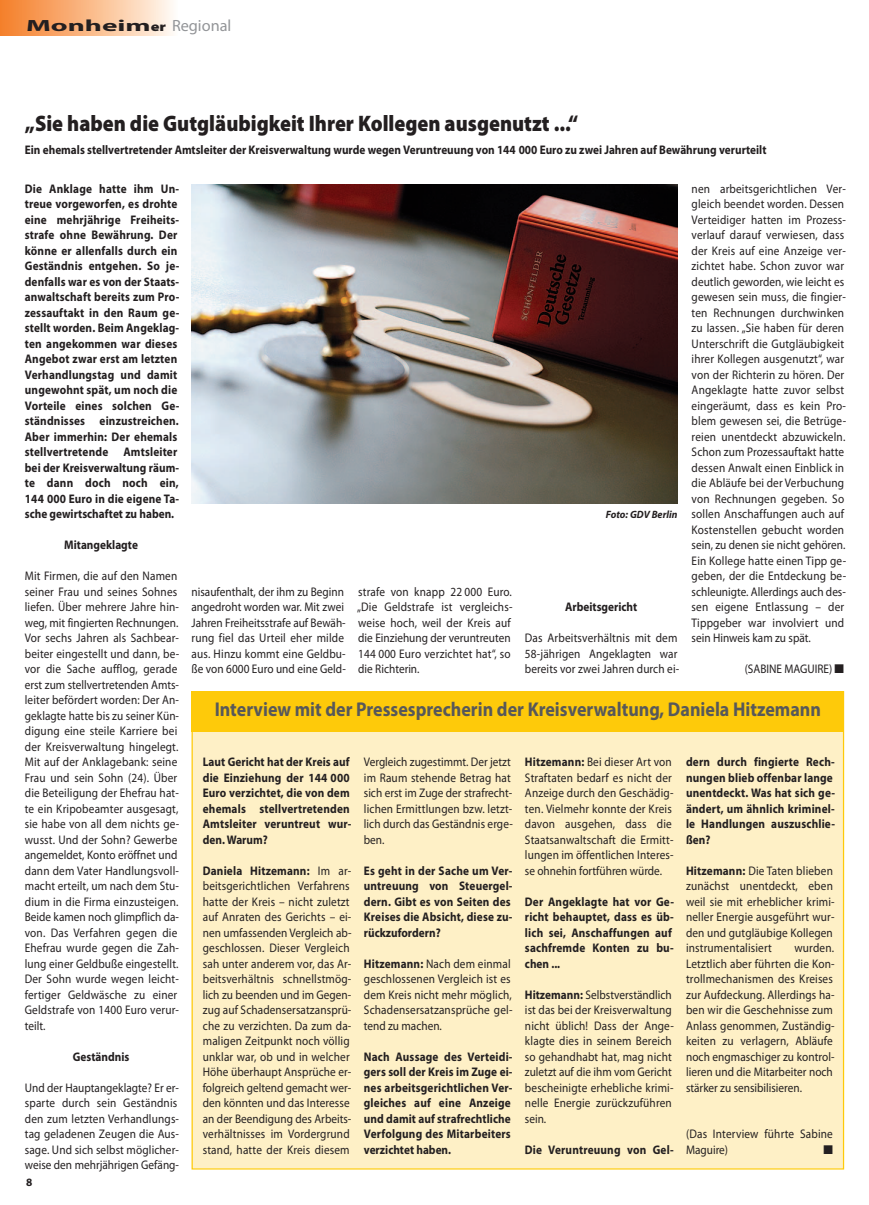
<style>
.page{position:relative;width:869px;height:1205px;background:#fff}
.page>*{position:absolute;margin:0;border:0;box-sizing:border-box;transform-origin:0 0}
.t1{font:900 22.5px "Myriad Pro";color:#231f20;scale:.9 1}
.t2{font:700 20px "Myriad Pro";color:#57585a;scale:.9 1}
.t3{font:16.25px "Myriad Pro";color:#939598}
.t4{font:12.5px/15.5px "Myriad Pro";letter-spacing:.015em;color:#231f20;scale:.9 1}
.t5{font:700 12.5px/15.5px "Myriad Pro";letter-spacing:.015em;color:#231f20;scale:.9 1}
.t6{font:12.5px "Zapf Dingbats ITC";color:#231f20}
.t7{font:italic 700 10.62px "Myriad Pro";color:#231f20;scale:.95 1}
.s1{font-weight:700;color:#231f20}
.s2{font-weight:900;font-size:13px;color:#231f20}
.s3{font-weight:700}
</style>
<div class="page">
<div style="left:0;top:0;width:177px;height:35px;background:linear-gradient(to right,#f57d25,#fff9f1)"></div>
<img style="left:191px;top:184px;width:486px;height:319px">
<div style="left:193px;top:692px;width:649px;height:476px;background:#fef0c6"></div>
<div style="left:191px;top:691px;width:652px;height:41px;background:#feca0a"></div>
<h3 class="t3" style="left:26px;top:20px;width:207px"><span class="s1">Monheim</span><span class="s2">er</span> Regional</h3>
<h1 class="t1" style="left:25px;top:115px;width:616px">„Sie haben die Gutgläubigkeit Ihrer Kollegen ausgenutzt ...“</h1>
<p class="t5" style="left:25px;top:144px;width:825px">Ein ehemals stellvertretender Amtsleiter der Kreisverwaltung wurde wegen Veruntreuung von 144 000 Euro zu zwei Jahren auf Bewährung verurteilt</p>
<p class="t5" style="left:25px;top:182px;width:173px">Die Anklage hatte ihm Un&shy;treue vorgeworfen, es drohte eine mehrjährige Freiheits&shy;strafe ohne Bewährung. Der könne er allenfalls durch ein<br>Geständnis entgehen. So je&shy;denfalls war es von der Staats&shy;anwaltschaft bereits zum Pro&shy;zessauftakt in den Raum ge&shy;stellt worden. Beim Angeklag&shy;ten angekommen war dieses<br>Angebot zwar erst am letzten<br>Verhandlungstag und damit ungewohnt spät, um noch die<br>Vorteile eines solchen Ge&shy;ständnisses einzustreichen.<br>Aber immerhin: Der ehemals stellvertretende Amtsleiter bei der Kreisverwaltung räum&shy;te dann doch noch ein,<br>144 000 Euro in die eigene Ta&shy;sche gewirtschaftet zu haben.</p>
<p class="t5" style="left:64px;top:538px;width:83px">Mitangeklagte</p>
<p class="t4" style="left:25px;top:569px;width:173px">Mit Firmen, die auf den Namen seiner Frau und seines Sohnes liefen. Über mehrere Jahre hin&shy;weg, mit fingierten Rechnungen.<br>Vor sechs Jahren als Sachbear&shy;beiter eingestellt und dann, be&shy;vor die Sache aufflog, gerade erst zum stellvertretenden Amts&shy;leiter befördert worden: Der An&shy;geklagte hatte bis zu seiner Kün&shy;digung eine steile Karriere bei der Kreisverwaltung hingelegt.<br>Mit auf der Anklagebank: seine<br>Frau und sein Sohn (24). Über die Beteiligung der Ehefrau hat&shy;te ein Kripobeamter ausgesagt, sie habe von all dem nichts ge&shy;wusst. Und der Sohn? Gewerbe angemeldet, Konto eröffnet und dann dem Vater Handlungsvoll&shy;macht erteilt, um nach dem Stu&shy;dium in die Firma einzusteigen.<br>Beide kamen noch glimpflich da&shy;von. Das Verfahren gegen die<br>Ehefrau wurde gegen die Zah&shy;lung einer Geldbuße eingestellt.<br>Der Sohn wurde wegen leicht&shy;fertiger Geldwäsche zu einer<br>Geldstrafe von 1400 Euro verur&shy;teilt.</p>
<p class="t5" style="left:73px;top:1050px;width:64px">Geständnis</p>
<p class="t4" style="left:25px;top:1081px;width:173px">Und der Hauptangeklagte? Er er&shy;sparte durch sein Geständnis den zum letzten Verhandlungs&shy;tag geladenen Zeugen die Aus&shy;sage. Und sich selbst möglicher&shy;weise den mehrjährigen Gefäng-</p>
<p class="t4" style="left:691px;top:182px;width:173px">nen arbeitsgerichtlichen Ver&shy;gleich beendet worden. Dessen<br>Verteidiger hatten im Prozess&shy;verlauf darauf verwiesen, dass der Kreis auf eine Anzeige ver&shy;zichtet habe. Schon zuvor war deutlich geworden, wie leicht es gewesen sein muss, die fingier&shy;ten Rechnungen durchwinken zu lassen. „Sie haben für deren<br>Unterschrift die Gutgläubigkeit ihrer Kollegen ausgenutzt“, war von der Richterin zu hören. Der<br>Angeklagte hatte zuvor selbst eingeräumt, dass es kein Pro&shy;blem gewesen sei, die Betrüge&shy;reien unentdeckt abzuwickeln.<br>Schon zum Prozessauftakt hatte dessen Anwalt einen Einblick in die Abläufe bei der Verbuchung von Rechnungen gegeben. So sollen Anschaffungen auch auf<br>Kostenstellen gebucht worden sein, zu denen sie nicht gehören.<br>Ein Kollege hatte einen Tipp ge&shy;geben, der die Entdeckung be&shy;schleunigte. Allerdings auch des&shy;sen eigene Entlassung – der<br>Tippgeber war involviert und sein Hinweis kam zu spät.</p>
<p class="t4" style="left:744px;top:662px;width:112px">(SABINE MAGUIRE) ■</p>
<p class="t7" style="left:605px;top:511px;width:77px">Foto: GDV Berlin</p>
<p class="t4" style="left:191px;top:585px;width:173px">nisaufenthalt, der ihm zu Beginn angedroht worden war. Mit zwei<br>Jahren Freiheitsstrafe auf Bewäh&shy;rung fiel das Urteil eher milde aus. Hinzu kommt eine Geldbu&shy;ße von 6000 Euro und eine Geld-</p>
<p class="t4" style="left:357px;top:585px;width:174px">strafe von knapp 22 000 Euro. „Die Geldstrafe ist vergleichs&shy;weise hoch, weil der Kreis auf die Einziehung der veruntreuten<br>144 000 Euro verzichtet hat“, so die Richterin.</p>
<p class="t5" style="left:565px;top:600px;width:81px">Arbeitsgericht</p>
<p class="t4" style="left:524px;top:631px;width:173px">Das Arbeitsverhältnis mit dem<br>58-jährigen Angeklagten war bereits vor zwei Jahren durch ei-</p>
<h2 class="t2" style="left:214px;top:702px;width:675px">Interview mit der Pressesprecherin der Kreisverwaltung, Daniela Hitzemann</h2>
<p class="t5" style="left:685px;top:755px;width:167px">dern durch fingierte Rech&shy;nungen blieb offenbar lange unentdeckt. Was hat sich ge&shy;ändert, um ähnlich kriminel&shy;le Handlungen auszuschlie&shy;ßen?</p>
<p class="t4" style="left:685px;top:864px;width:166px"><span class="s3">Hitzemann:</span> Die Taten blieben zunächst unentdeckt, eben weil sie mit erheblicher krimi&shy;neller Energie ausgeführt wur&shy;den und gutgläubige Kollegen instrumentalisiert</p>
<p class="t5" style="left:203px;top:755px;width:167px">Laut Gericht hat der Kreis auf die Einziehung der 144 000<br>Euro verzichtet, die von dem ehemals stellvertretenden<br>Amtsleiter veruntreut wur&shy;den. Warum?</p>
<p class="t4" style="left:203px;top:864px;width:167px"><span class="s3">Daniela Hitzemann:</span> Im ar&shy;beitsgerichtlichen Verfahrens hatte der Kreis – nicht zuletzt auf Anraten des Gerichts – ei&shy;nen umfassenden Vergleich ab&shy;geschlossen. Dieser Vergleich sah unter anderem vor, das Ar&shy;beitsverhältnis schnellstmög&shy;lich zu beenden und im Gegen&shy;zug auf Schadensersatzansprü&shy;che zu verzichten. Da zum da&shy;maligen Zeitpunkt noch völlig unklar war, ob und in welcher<br>Höhe überhaupt Ansprüche er&shy;folgreich geltend gemacht wer&shy;den könnten und das Interesse an der Beendigung des Arbeits&shy;verhältnisses im Vordergrund stand, hatte der Kreis diesem</p>
<p class="t4" style="left:524px;top:755px;width:166px"><span class="s3">Hitzemann:</span> Bei dieser Art von<br>Straftaten bedarf es nicht der<br>Anzeige durch den Geschädig&shy;ten. Vielmehr konnte der Kreis davon ausgehen, dass die<br>Staatsanwaltschaft die Ermitt&shy;lungen im öffentlichen Interes&shy;se ohnehin fortführen würde.</p>
<p class="t5" style="left:524px;top:895px;width:167px">Der Angeklagte hat vor Ge&shy;richt behauptet, dass es üb&shy;lich sei, Anschaffungen auf sachfremde Konten zu bu&shy;chen ...</p>
<p class="t4" style="left:524px;top:988px;width:167px"><span class="s3">Hitzemann:</span> Selbstverständlich ist das bei der Kreisverwaltung nicht üblich! Dass der Ange&shy;klagte dies in seinem Bereich so gehandhabt hat, mag nicht zuletzt auf die ihm vom Gericht bescheinigte erhebliche krimi&shy;nelle Energie zurückzuführen sein.</p>
<p class="t5" style="left:524px;top:1143px;width:167px">Die Veruntreuung von Gel-</p>
<p class="t4" style="left:364px;top:755px;width:167px">Vergleich zugestimmt. Der jetzt im Raum stehende Betrag hat sich erst im Zuge der strafrecht&shy;lichen Ermittlungen bzw. letzt&shy;lich durch das Geständnis erge&shy;ben.</p>
<p class="t5" style="left:364px;top:864px;width:167px">Es geht in der Sache um Ver&shy;untreuung von Steuergel&shy;dern. Gibt es von Seiten des<br>Kreises die Absicht, diese zu&shy;rückzufordern?</p>
<p class="t4" style="left:364px;top:957px;width:167px"><span class="s3">Hitzemann:</span> Nach dem einmal geschlossenen Vergleich ist es dem Kreis nicht mehr möglich,<br>Schadensersatzansprüche gel&shy;tend zu machen.</p>
<p class="t5" style="left:364px;top:1050px;width:167px">Nach Aussage des Verteidi&shy;gers soll der Kreis im Zuge ei&shy;nes arbeitsgerichtlichen Ver&shy;gleiches auf eine Anzeige und damit auf strafrechtliche<br>Verfolgung des Mitarbeiters verzichtet haben.</p>
<p class="t4" style="left:685px;top:941px;width:166px;text-indent:108px">wurden.<br>Letztlich aber führten die Kon&shy;trollmechanismen des Kreises zur Aufdeckung. Allerdings ha&shy;ben wir die Geschehnisse zum<br>Anlass genommen, Zuständig&shy;keiten zu verlagern, Abläufe noch engmaschiger zu kontrol&shy;lieren und die Mitarbeiter noch stärker zu sensibilisieren.</p>
<p class="t4" style="left:685px;top:1127px;width:165px">(Das Interview führte Sabine<br>Maguire)</p>
<p class="t6" style="left:823px;top:1145px;width:11px">■</p>
</div>
